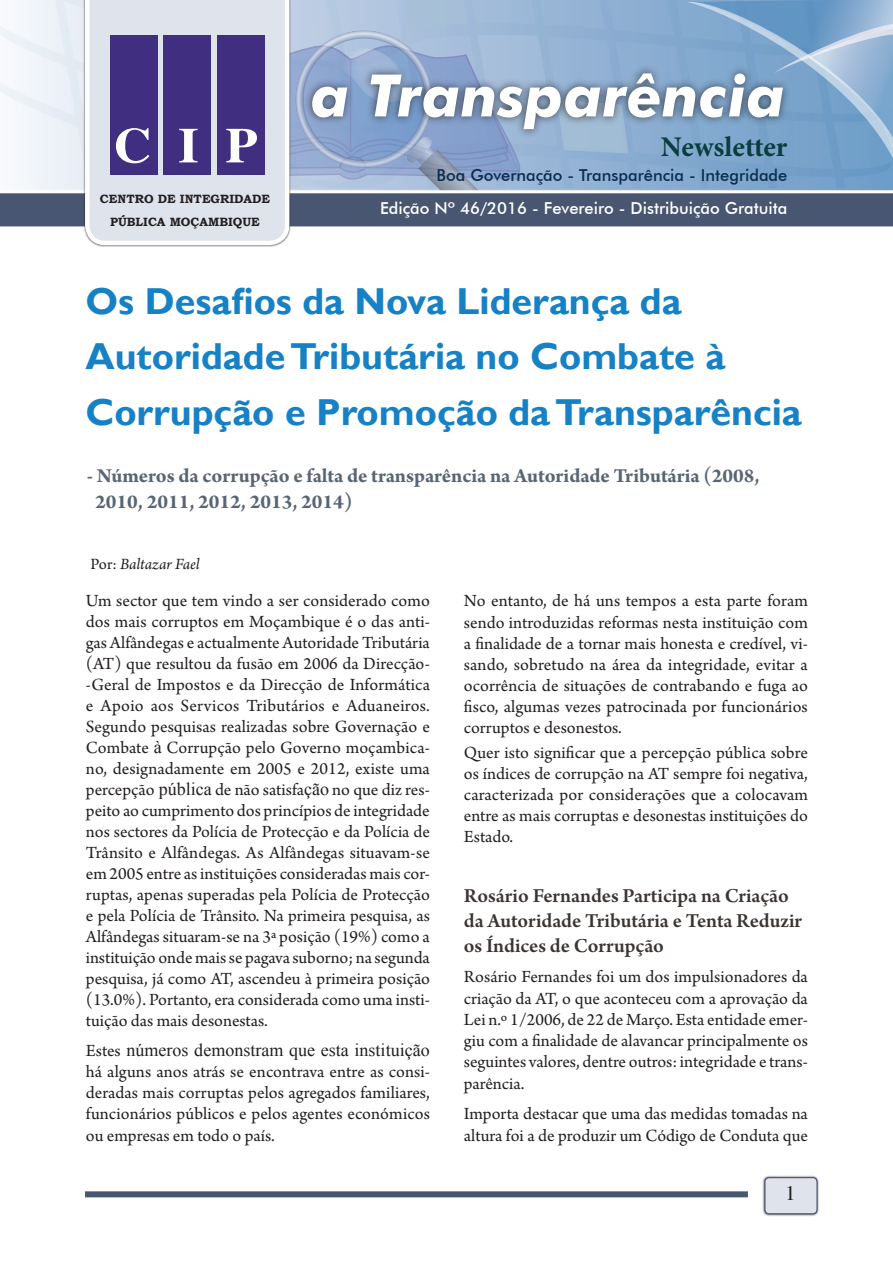
<style>
.page{position:relative;width:893px;height:1263px;background:#fff}
.page>*{position:absolute;margin:0;border:0;box-sizing:border-box;transform-origin:0 0}
.t1{font:italic 700 58.5px "Futura BT";color:#fff}
.Titulo{font:700 37.5px/55.5px "Gill Sans";color:#1681c4}
.t2{font:700 28.5px "Minion Pro";letter-spacing:-.005em;color:#0a3d3f}
.Subtitulo_1{font:700 21px/25.2px "Arno Pro";color:#586574}
.Subtitulo_2{font:600 21px/25.2px "Arno Pro";letter-spacing:-.005em;color:#3b3532}
.t3{font:21px "News Serif";color:#231f20}
.Corpo{font:18px/21px "Arno Pro";color:#231f20;text-align:justify}
.t4{font:500 16.5px "Futura BT";color:#fff}
.t5{font:500 16.5px "Futura BT";color:#0b2f4f}
.Corpo-2{font:italic 16.5px "Arno Pro";letter-spacing:-.005em;color:#231f20}
.t6{font:700 12px "Bookman Old Style";color:#231f20}
.s1{font-style:normal}
.s2{font-family:"Times New Roman"}
</style>
<div class="page">
<div style="left:762px;top:1175px;width:58px;height:41px;background:#231f20;opacity:.75"></div>
<div style="left:765px;top:1178px;width:52px;height:36px;background:#dfe4ec;border-radius:4px"></div>
<div style="left:764px;top:1177px;width:54px;height:37px;border:1px solid #485671;border-radius:4px"></div>
<div style="left:85px;top:1191px;width:663px;height:6px;background:#485671"></div>
<svg style="left:85px;top:229px;width:204px;height:16px"></svg>
<svg style="left:0;top:0;width:893px;height:229px;background:#90a1c0"></svg>
<p class="t1" style="left:311px;top:60px;width:476px">a Transparência</p>
<p class="t2" style="left:661px;top:126px;width:128px">Newsletter</p>
<p class="t6" style="left:100px;top:190px;width:172px">CENTRO DE INTEGRIDADE</p>
<p class="t6" style="left:110px;top:214px;width:151px">PÚBLICA MOÇAMBIQUE</p>
<p class="t5" style="left:437px;top:165px;width:352px">Boa Governação - Transparência - Integridade</p>
<p class="t4" style="left:380px;top:198px;width:409px">Edição Nº 46/2016 - Fevereiro - Distribuição Gratuita</p>
<p class="Titulo" style="left:85px;top:275px;width:718px">Os Desafios da Nova Liderança da<br>Autoridade Tributária no Combate à<br>Corrupção e Promoção da Transparência</p>
<p class="Subtitulo_1" style="left:95px;top:464px;width:666px;text-indent:-9px">- Números da corrupção e falta de transparência na Autoridade Tributária (2008,<br>2010, 2011, 2012, 2013, 2014)</p>
<p class="Corpo-2" style="left:91px;top:555px;width:110px"><span class="s1">Por:</span> Baltazar Fael</p>
<p class="Corpo" style="left:86px;top:591px;width:346px">Um sector que tem vindo a ser considerado como dos mais corruptos em Moçambique é o das anti&shy;gas Alfândegas e actualmente Autoridade Tributária (AT) que resultou da fusão em 2006 da Direcção--Geral de Impostos e da Direcção de Informática e Apoio aos Servicos Tributários e Aduaneiros.<br>Segundo pesquisas realizadas sobre Governação e Combate <span class="s2">à</span> Corrupção pelo Governo moçambica&shy;no, designadamente em 2005 e 2012, existe uma percepção <span class="s2">pública</span> de não satisfa<span class="s2">ção</span> no que diz res&shy;peito ao cumprimento dos princípios de integridade nos sectores da Polícia de Protecção e da Polícia de Trânsito e Alfândegas. As Alfândegas situavam-se em 2005 entre as instituições consideradas mais cor&shy;ruptas, apenas superadas pela Polícia de Protecção e pela Polícia de Trânsito. Na primeira pesquisa, as Alfândegas situaram-se na 3ª posição (19%) como a instituição onde mais se pagava suborno; na segunda pesquisa, já como AT, ascendeu à primeira posição (13.0%). Portanto, era considerada como uma insti&shy;tuição das mais desonestas.</p>
<p class="Corpo" style="left:86px;top:1041px;width:345px">Estes <span class="s2">números demonstram que esta instituição </span>há alguns anos atrás se encontrava entre as consi&shy;deradas mais corruptas pelos agregados familiares, funcionários públicos e pelos agentes económicos ou empresas em todo o país.</p>
<p class="Corpo" style="left:464px;top:591px;width:346px">No entanto, de há uns tempos a esta parte foram sendo introduzidas reformas nesta instituição com a finalidade de a tornar mais honesta e credível, vi&shy;sando, sobretudo na área da integridade, evitar a ocorrência de situações de contrabando e fuga ao fisco, algumas vezes patrocinada por funcionários corruptos e desonestos.</p>
<p class="Corpo" style="left:464px;top:743px;width:346px">Quer isto significar que a percepção pública sobre os índices de corrupção na AT sempre foi negativa, caracterizada por considerações que a colocavam entre as mais corruptas e desonestas instituições do Estado.</p>
<p class="Subtitulo_2" style="left:464px;top:884px;width:340px">Rosário Fernandes Participa na Criação da Autoridade Tributária e Tenta Reduzir os Índices de Corrupção</p>
<p class="Corpo" style="left:464px;top:967px;width:346px">Rosário Fernandes foi um dos impulsionadores da criação da AT, o que aconteceu com a aprovação da Lei n.º 1/2006, de 22 de Março. Esta entidade emer&shy;giu com a finalidade de alavancar principalmente os seguintes valores, dentre outros: integridade e trans&shy;parência.</p>
<p class="Corpo" style="left:464px;top:1104px;width:346px;line-height:21.6px">Importa destacar que uma das medidas tomadas na altura foi a de produzir um Código de Conduta que</p>
<p class="t3" style="left:785px;top:1181px;width:12px">1</p>
</div>
